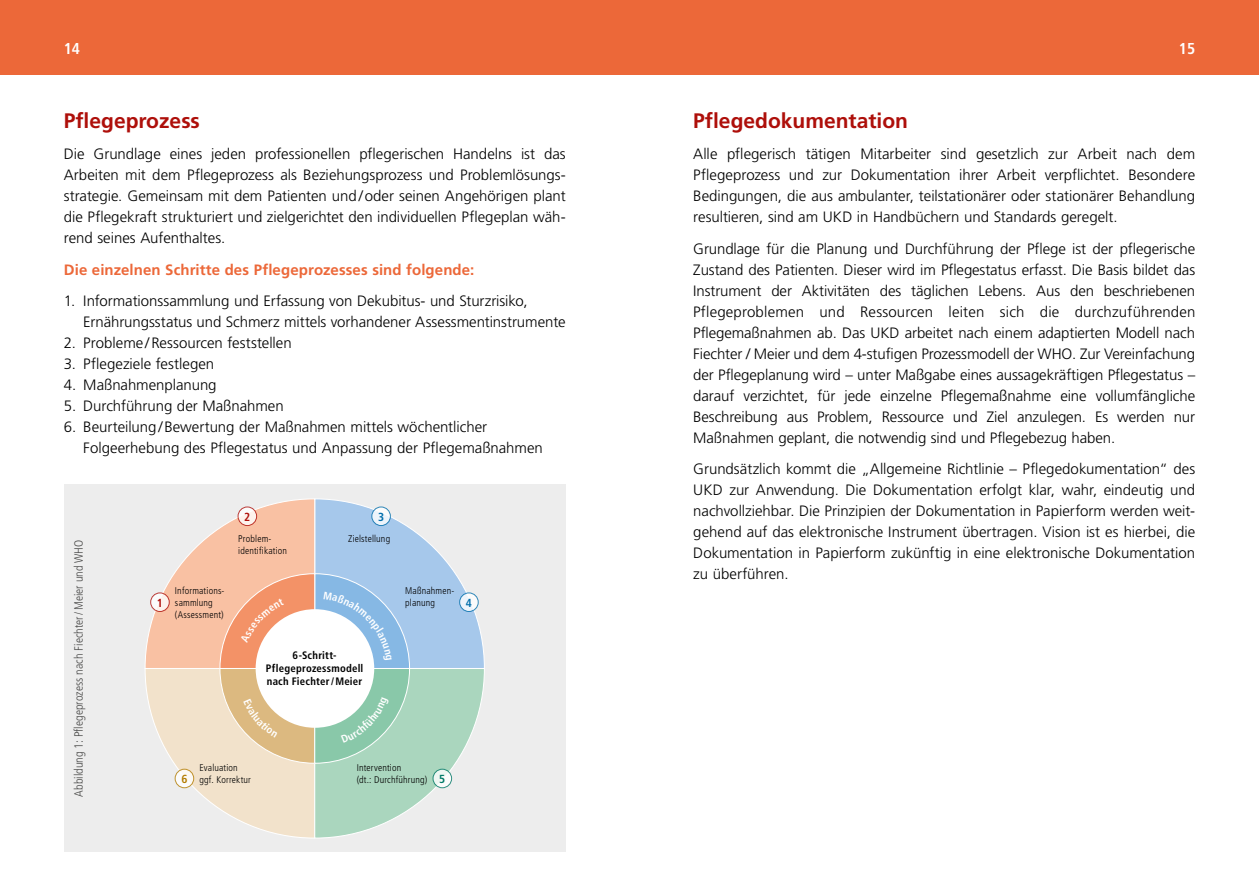
<style>
.page{position:relative;width:1259px;height:893px;background:#fff}
.page>*{position:absolute;margin:0;border:0;box-sizing:border-box;transform-origin:0 0}
.t1{font:700 21px "Frutiger LT";color:#ae0f0a}
.t2{font:700 condensed 15.75px "Frutiger LT";color:#fff}
.t3{font:300 15px/21px "Frutiger LT";letter-spacing:-.005em;color:#000;text-align:justify}
.t4{font:700 15px "Frutiger LT";letter-spacing:.005em;color:#ec6839}
.t5{font:300 condensed 12px "Frutiger LT";color:#4a4a49}
.t6{font:700 condensed 11.7px "Frutiger LT";color:#ae0f0a}
.t7{font:700 condensed 11.7px "Frutiger LT";color:#006eab}
.t8{font:700 condensed 11.7px "Frutiger LT";color:#b37c00}
.t9{font:700 condensed 11.7px "Frutiger LT";color:#007866}
.t10{font:700 condensed 10.8px/12.9px "Frutiger LT";letter-spacing:.02em;color:#000;text-align:center}
.t11{font:300 condensed 9.75px/11.7px "Frutiger LT";letter-spacing:.015em;color:#000}
</style>
<div class="page">
<div style="left:0;top:0;width:1259px;height:75px;background:#ec6839"></div>
<div style="left:64px;top:485px;width:502px;height:367px;background:#ededed"></div>
<svg style="left:144px;top:498px;width:341px;height:341px"></svg>
<p class="t2" style="left:64px;top:40px;width:18px">14</p>
<p class="t2" style="left:1178px;top:40px;width:18px">15</p>
<h1 class="t1" style="left:64px;top:108px;width:138px">Pflegeprozess</h1>
<p class="t3" style="left:64px;top:144px;width:503px">Die Grundlage eines jeden professionellen pflegerischen Handelns ist das Arbeiten mit dem Pflegeprozess als Beziehungsprozess und Problemlösungs&shy;strategie. Gemeinsam mit dem Patienten und/oder seinen Angehörigen plant die Pflegekraft strukturiert und zielgerichtet den individuellen Pflegeplan wäh&shy;rend seines Aufenthaltes.</p>
<p class="t4" style="left:64px;top:260px;width:412px">Die einzelnen Schritte des Pflegeprozesses sind folgende:</p>
<p class="t3" style="left:83px;top:291px;width:484px;text-indent:-20px">1. Informationssammlung und Erfassung von Dekubitus- und Sturzrisiko,<br>Ernährungsstatus und Schmerz mittels vorhandener Assessmentinstrumente</p>
<p class="t3" style="left:64px;top:333px;width:229px">2. Probleme /Ressourcen feststellen</p>
<p class="t3" style="left:64px;top:354px;width:152px">3. Pflegeziele festlegen</p>
<p class="t3" style="left:64px;top:375px;width:154px">4. Maßnahmenplanung</p>
<p class="t3" style="left:64px;top:396px;width:221px">5. Durchführung der Maßnahmen</p>
<p class="t3" style="left:83px;top:417px;width:461px;text-indent:-19px">6. Beurteilung/Bewertung der Maßnahmen mittels wöchentlicher<br>Folgeerhebung des Pflegestatus und Anpassung der Pflegemaßnahmen</p>
<p class="t5" style="left:72px;top:797px;width:258px;rotate:-90deg">Abbildung 1: Pflegeprozess nach Fiechter/Meier und WHO</p>
<p class="t6" style="left:157px;top:595px;width:8px">1</p>
<p class="t11" style="left:175px;top:585px;width:51px">Informations&shy;sammlung (Assessment)</p>
<p class="t6" style="left:244px;top:510px;width:8px">2</p>
<p class="t7" style="left:378px;top:510px;width:8px">3</p>
<p class="t11" style="left:238px;top:533px;width:50px">Problem&shy;identifikation</p>
<p class="t11" style="left:348px;top:533px;width:43px">Zielstellung</p>
<p class="t10" style="left:266px;top:649px;width:99px">6-Schritt-<br>Pflegeprozessmodell nach Fiechter/Meier</p>
<p class="t11" style="left:405px;top:585px;width:51px">Maßnahmen&shy;planung</p>
<p class="t7" style="left:466px;top:595px;width:8px">4</p>
<p class="t11" style="left:199px;top:762px;width:53px">Evaluation ggf. Korrektur</p>
<p class="t11" style="left:357px;top:762px;width:72px">Intervention<br>(dt.: Durchführung)</p>
<p class="t8" style="left:181px;top:772px;width:8px">6</p>
<p class="t9" style="left:439px;top:772px;width:8px">5</p>
<h1 class="t1" style="left:693px;top:108px;width:216px">Pflegedokumentation</h1>
<p class="t3" style="left:693px;top:144px;width:503px">Alle pflegerisch tätigen Mitarbeiter sind gesetzlich zur Arbeit nach dem Pflegeprozess und zur Dokumentation ihrer Arbeit verpflichtet. Besondere Bedingungen, die aus ambulanter, teilstationärer oder stationärer Behandlung resultieren, sind am UKD in Handbüchern und Standards geregelt.</p>
<p class="t3" style="left:693px;top:238px;width:504px">Grundlage für die Planung und Durchführung der Pflege ist der pflegerische Zustand des Patienten. Dieser wird im Pflegestatus erfasst. Die Basis bildet das Instrument der Aktivitäten des täglichen Lebens. Aus den beschriebenen Pflegeproblemen und Ressourcen leiten sich die durchzuführenden Pflegemaßnahmen ab. Das UKD arbeitet nach einem adaptierten Modell nach Fiechter / Meier und dem 4-stufigen Prozessmodell der WHO. Zur Vereinfachung der Pflegeplanung wird – unter Maßgabe eines aussagekräftigen Pflegestatus – darauf verzichtet, für jede einzelne Pflegemaßnahme eine vollumfängliche Beschreibung aus Problem, Ressource und Ziel anzulegen. Es werden nur Maßnahmen geplant, die notwendig sind und Pflegebezug haben.</p>
<p class="t3" style="left:693px;top:459px;width:503px">Grundsätzlich kommt die „Allgemeine Richtlinie – Pflegedokumentation“ des UKD zur Anwendung. Die Dokumentation erfolgt klar, wahr, eindeutig und nachvollziehbar. Die Prinzipien der Dokumentation in Papierform werden weit&shy;gehend auf das elektronische Instrument übertragen. Vision ist es hierbei, die Dokumentation in Papierform zukünftig in eine elektronische Dokumentation zu überführen.</p>
</div>
